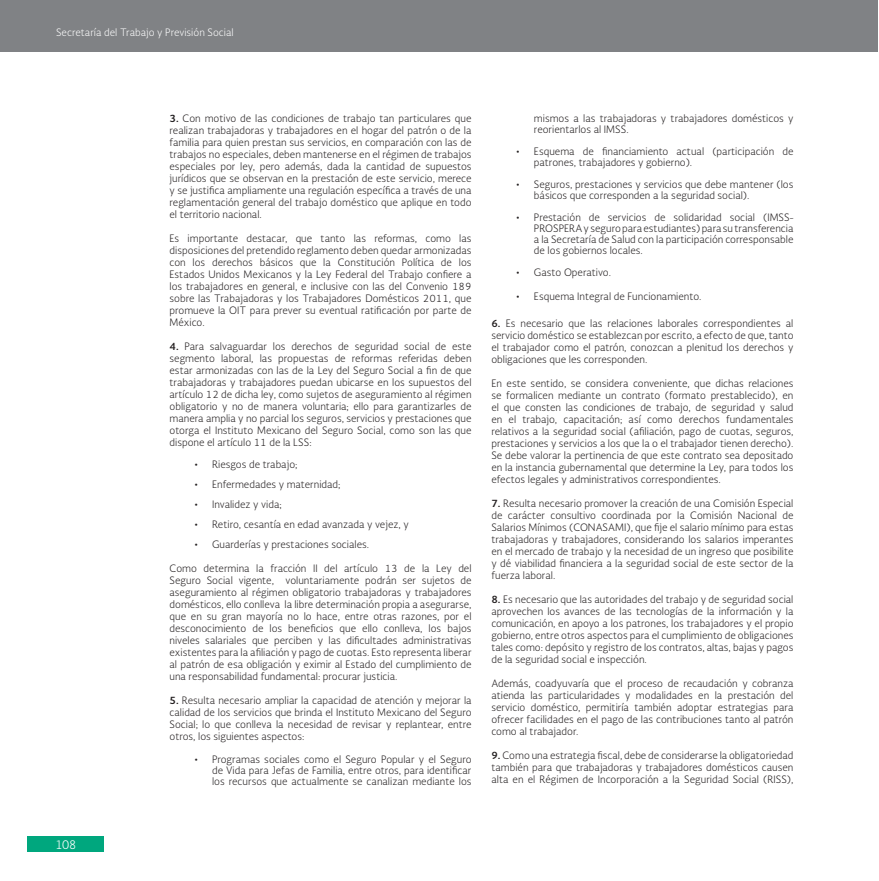
<style>
.page{position:relative;width:879px;height:881px;background:#fff}
.page>*{position:absolute;margin:0;border:0;box-sizing:border-box;transform-origin:0 0}
.t1{font:300 12px "Soberana Sans";color:#fff}
.t2{font:300 10px/12px "Soberana Sans";color:#231f20;text-align:justify}
.t3{font:300 10px "Soberana Sans";color:#fff}
.s1{font-weight:700}
</style>
<div class="page">
<div style="left:0;top:0;width:878px;height:52px;background:#808285"></div>
<div style="left:28px;top:836px;width:76px;height:15px;background:#00a77e"></div>
<hr style="left:878px;top:0;width:1px;height:52px;background:#00a77e">
<p class="t3" style="left:56px;top:26px;width:179px">Secretaría del Trabajo y Previsión Social</p>
<p class="t1" style="left:55px;top:837px;width:23px">108</p>
<p class="t2" style="left:169px;top:112px;width:303px"><span class="s1">3.</span> Con motivo de las condiciones de trabajo tan particulares que realizan trabajadoras y trabajadores en el hogar del patrón o de la familia para quien prestan sus servicios, en comparación con las de trabajos no especiales, deben mantenerse en el régimen de trabajos especiales por ley, pero además, dada la cantidad de supuestos jurídicos que se observan en la prestación de este servicio, merece y se justifica ampliamente una regulación específica a través de una reglamentación general del trabajo doméstico que aplique en todo el territorio nacional.</p>
<p class="t2" style="left:169px;top:232px;width:303px">Es importante destacar, que tanto las reformas, como las disposiciones del pretendido reglamento deben quedar armonizadas con los derechos básicos que la Constitución Política de los Estados Unidos Mexicanos y la Ley Federal del Trabajo confiere a los trabajadores en general, e inclusive con las del Convenio 189 sobre las Trabajadoras y los Trabajadores Domésticos 2011, que promueve la OIT para prever su eventual ratificación por parte de México.</p>
<p class="t2" style="left:169px;top:340px;width:303px"><span class="s1">4.</span> Para salvaguardar los derechos de seguridad social de este segmento laboral, las propuestas de reformas referidas deben estar armonizadas con las de la Ley del Seguro Social a fin de que trabajadoras y trabajadores puedan ubicarse en los supuestos del artículo 12 de dicha ley, como sujetos de aseguramiento al régimen obligatorio y no de manera voluntaria; ello para garantizarles de manera amplia y no parcial los seguros, servicios y prestaciones que otorga el Instituto Mexicano del Seguro Social, como son las que dispone el artículo 11 de la LSS:</p>
<p class="t2" style="left:194px;top:458px;width:105px">• Riesgos de trabajo;</p>
<p class="t2" style="left:194px;top:478px;width:148px">• Enfermedades y maternidad;</p>
<p class="t2" style="left:194px;top:498px;width:89px">• Invalidez y vida;</p>
<p class="t2" style="left:194px;top:518px;width:216px">• Retiro, cesantía en edad avanzada y vejez, y</p>
<p class="t2" style="left:194px;top:538px;width:176px">• Guarderías y prestaciones sociales.</p>
<p class="t2" style="left:169px;top:562px;width:303px">Como determina la fracción II del artículo 13 de la Ley del Seguro Social vigente, voluntariamente podrán ser sujetos de aseguramiento al régimen obligatorio trabajadoras y trabajadores domésticos, ello conlleva la libre determinación propia a asegurarse, que en su gran mayoría no lo hace, entre otras razones, por el desconocimiento de los beneficios que ello conlleva, los bajos niveles salariales que perciben y las dificultades administrativas existentes para la afiliación y pago de cuotas. Esto representa liberar al patrón de esa obligación y eximir al Estado del cumplimiento de una responsabilidad fundamental: procurar justicia.</p>
<p class="t2" style="left:169px;top:694px;width:303px"><span class="s1">5.</span> Resulta necesario ampliar la capacidad de atención y mejorar la calidad de los servicios que brinda el Instituto Mexicano del Seguro Social; lo que conlleva la necesidad de revisar y replantear, entre otros, los siguientes aspectos:</p>
<p class="t2" style="left:212px;top:753px;width:261px;line-height:11px;text-indent:-18px">• Programas sociales como el Seguro Popular y el Seguro de Vida para Jefas de Familia, entre otros, para identificar los recursos que actualmente se canalizan mediante los</p>
<p class="t2" style="left:534px;top:112px;width:261px;line-height:11px">mismos a las trabajadoras y trabajadores domésticos y reorientarlos al IMSS.</p>
<p class="t2" style="left:534px;top:145px;width:261px;line-height:11px;text-indent:-18px">• Esquema de financiamiento actual (participación de patrones, trabajadores y gobierno).</p>
<p class="t2" style="left:534px;top:178px;width:261px;line-height:11px;text-indent:-18px">• Seguros, prestaciones y servicios que debe mantener (los básicos que corresponden a la seguridad social).</p>
<p class="t2" style="left:534px;top:211px;width:261px;line-height:11px;text-indent:-18px">• Prestación de servicios de solidaridad social (IMSS-PROSPERA y seguro para estudiantes) para su transferencia a la Secretaría de Salud con la participación corresponsable de los gobiernos locales.</p>
<p class="t2" style="left:516px;top:266px;width:97px">• Gasto Operativo.</p>
<p class="t2" style="left:516px;top:290px;width:187px">• Esquema Integral de Funcionamiento.</p>
<p class="t2" style="left:491px;top:317px;width:303px"><span class="s1">6.</span> Es necesario que las relaciones laborales correspondientes al servicio doméstico se establezcan por escrito, a efecto de que, tanto el trabajador como el patrón, conozcan a plenitud los derechos y obligaciones que les corresponden.</p>
<p class="t2" style="left:491px;top:377px;width:303px">En este sentido, se considera conveniente, que dichas relaciones se formalicen mediante un contrato (formato prestablecido), en el que consten las condiciones de trabajo, de seguridad y salud en el trabajo, capacitación; así como derechos fundamentales relativos a la seguridad social (afiliación, pago de cuotas, seguros, prestaciones y servicios a los que la o el trabajador tienen derecho).<br>Se debe valorar la pertinencia de que este contrato sea depositado en la instancia gubernamental que determine la Ley, para todos los efectos legales y administrativos correspondientes.</p>
<p class="t2" style="left:491px;top:497px;width:303px"><span class="s1">7.</span> Resulta necesario promover la creación de una Comisión Especial de carácter consultivo coordinada por la Comisión Nacional de Salarios Mínimos (CONASAMI), que fije el salario mínimo para estas trabajadoras y trabajadores, considerando los salarios imperantes en el mercado de trabajo y la necesidad de un ingreso que posibilite y dé viabilidad financiera a la seguridad social de este sector de la fuerza laboral.</p>
<p class="t2" style="left:491px;top:593px;width:303px"><span class="s1">8.</span> Es necesario que las autoridades del trabajo y de seguridad social aprovechen los avances de las tecnologías de la información y la comunicación, en apoyo a los patrones, los trabajadores y el propio gobierno, entre otros aspectos para el cumplimiento de obligaciones tales como: depósito y registro de los contratos, altas, bajas y pagos de la seguridad social e inspección.</p>
<p class="t2" style="left:491px;top:677px;width:303px">Además, coadyuvaría que el proceso de recaudación y cobranza atienda las particularidades y modalidades en la prestación del servicio doméstico, permitiría también adoptar estrategias para ofrecer facilidades en el pago de las contribuciones tanto al patrón como al trabajador.</p>
<p class="t2" style="left:491px;top:749px;width:303px"><span class="s1">9.</span> Como una estrategia fiscal, debe de considerarse la obligatoriedad también para que trabajadoras y trabajadores domésticos causen alta en el Régimen de Incorporación a la Seguridad Social (RISS),</p>
</div>
